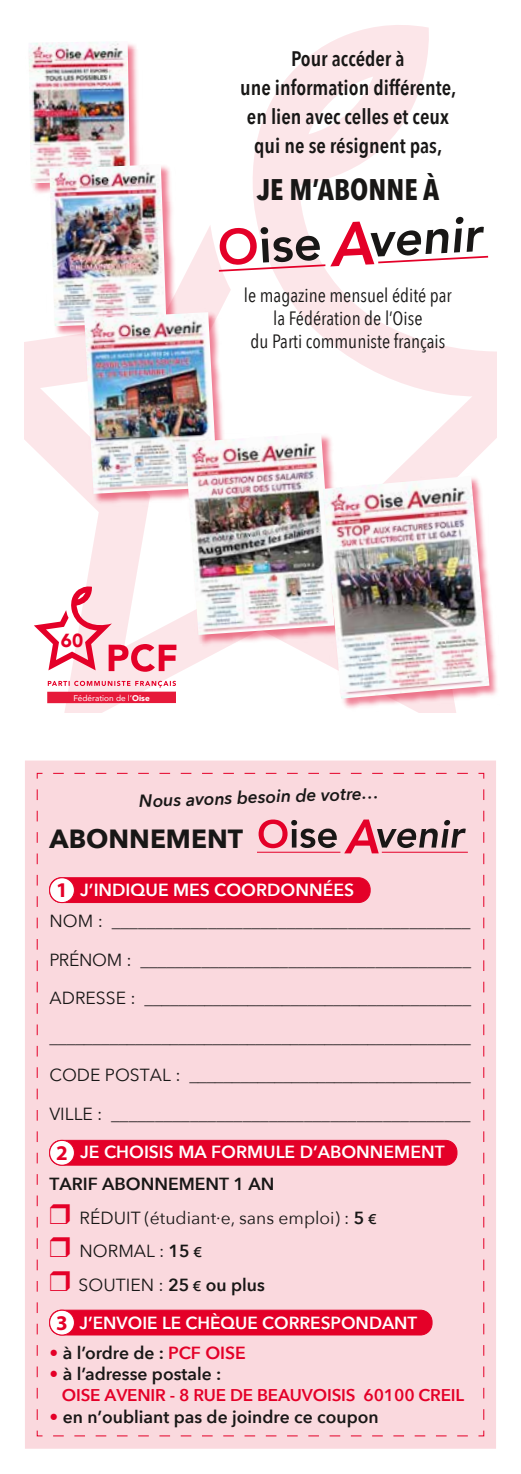
<style>
.page{position:relative;width:521px;height:1474px;background:#fff}
.page>*{position:absolute;margin:0;border:0;box-sizing:border-box;transform-origin:0 0}
.t1{font:700 29.75px "Avenir Next Condensed";color:#181716}
.t2{font:700 26.25px "Avenir Next";color:#181716}
.t3{font:600 21px/28.7px "Avenir Next Condensed";color:#181716;text-align:center}
.t4{font:700 21px "Myriad Pro";color:#e40028}
.t5{font:19.25px/23.1px "Avenir Next Condensed";color:#181716;text-align:center}
.t6{font:900 18.9px "Avenir";color:#e40028}
.t7{font:17.5px/33.6px "Avenir Next";color:#181716}
.t8{font:600 17.5px "Avenir Next";color:#fff}
.t9{font:600 17.5px "Avenir Next";color:#181716}
.t10{font:italic 600 17.5px "Avenir Next";color:#181716}
.t11{font:600 16.97px "Avenir Next";letter-spacing:-.01em;color:#e40028}
.t12{font:8.22px "Avenir";color:#fff}
.s1{font-weight:900}
.s2{font-weight:600}
.s3{color:#e40028}
.s4{font-weight:600;font-size:14px}
</style>
<div class="page">
<svg style="left:25px;top:25px;width:471px;height:687px"></svg>
<img style="left:25px;top:39px;width:117px;height:158px">
<img style="left:28px;top:41px;width:102px;height:142px">
<img style="left:46px;top:162px;width:133px;height:176px">
<img style="left:49px;top:165px;width:117px;height:161px">
<img style="left:81px;top:309px;width:149px;height:197px">
<img style="left:84px;top:312px;width:133px;height:182px">
<img style="left:182px;top:431px;width:165px;height:217px">
<img style="left:185px;top:433px;width:149px;height:202px">
<img style="left:319px;top:473px;width:178px;height:238px">
<img style="left:323px;top:476px;width:166px;height:222px">
<svg style="left:217px;top:217px;width:273px;height:56px"></svg>
<svg style="left:48px;top:681px;width:128px;height:6px"></svg>
<svg style="left:34px;top:586px;width:142px;height:85px"></svg>
<div style="left:47px;top:691px;width:129px;height:12px;background:#e61a3a"></div>
<div style="left:26px;top:761px;width:469px;height:686px;background:#fad9de"></div>
<svg style="left:36px;top:1430px;width:432px;height:6px"></svg>
<svg style="left:36px;top:772px;width:7px;height:647px"></svg>
<svg style="left:53px;top:772px;width:432px;height:7px"></svg>
<svg style="left:478px;top:789px;width:7px;height:647px"></svg>
<div style="left:50px;top:1310px;width:382px;height:24px;background:#e40028;border-radius:12px"></div>
<div style="left:49px;top:1309px;width:383px;height:26px;border:1px solid #e40028;border-radius:12px"></div>
<div style="left:50px;top:1310px;width:24px;height:24px;background:#fff;border-radius:50%"></div>
<div style="left:49px;top:1309px;width:26px;height:26px;border:1px solid #e40028;border-radius:50%"></div>
<div style="left:50px;top:1140px;width:407px;height:25px;background:#e40028;border-radius:12px"></div>
<div style="left:49px;top:1139px;width:408px;height:26px;border:1px solid #e40028;border-radius:12px"></div>
<div style="left:50px;top:1140px;width:24px;height:25px;background:#fff;border-radius:50%"></div>
<div style="left:49px;top:1139px;width:26px;height:26px;border:1px solid #e40028;border-radius:50%"></div>
<div style="left:50px;top:877px;width:320px;height:25px;background:#e40028;border-radius:12px"></div>
<div style="left:49px;top:877px;width:322px;height:26px;border:1px solid #e40028;border-radius:12px"></div>
<div style="left:50px;top:877px;width:24px;height:25px;background:#fff;border-radius:50%"></div>
<div style="left:49px;top:877px;width:26px;height:26px;border:1px solid #e40028;border-radius:50%"></div>
<hr style="left:257px;top:851px;width:83px;height:1px;background:#e40028">
<svg style="left:344px;top:819px;width:122px;height:34px"></svg>
<svg style="left:259px;top:819px;width:78px;height:29px"></svg>
<hr style="left:382px;top:851px;width:86px;height:1px;background:#e40028">
<p class="t3" style="left:240px;top:44px;width:218px">Pour accéder à<br>une information différente, en lien avec celles et ceux qui ne se résignent pas,</p>
<h1 class="t1" style="left:257px;top:172px;width:184px">JE M’ABONNE À</h1>
<p class="t5" style="left:244px;top:283px;width:209px">le magazine mensuel édité par la Fédération de l’Oise<br>du Parti communiste français</p>
<p class="t6" style="left:61px;top:623px;width:24px">60</p>
<p class="t12" style="left:73px;top:691px;width:78px">Fédération de l’<span class="s1">Oise</span></p>
<p class="t10" style="left:139px;top:786px;width:242px;rotate:-2deg">Nous avons besoin de votre…</p>
<h2 class="t2" style="left:50px;top:815px;width:195px">ABONNEMENT</h2>
<p class="t8" style="left:80px;top:874px;width:275px">J’INDIQUE MES COORDONNÉES</p>
<p class="t7" style="left:50px;top:903px;width:422px">NOM : _________________________________________</p>
<p class="t7" style="left:50px;top:942px;width:423px">PRÉNOM : ______________________________________</p>
<p class="t7" style="left:50px;top:980px;width:423px">ADRESSE : ______________________________________</p>
<p class="t7" style="left:50px;top:1019px;width:423px">_________________________________________________</p>
<p class="t7" style="left:50px;top:1057px;width:423px">CODE POSTAL : _________________________________</p>
<p class="t7" style="left:50px;top:1096px;width:422px">VILLE : _________________________________________</p>
<p class="t8" style="left:80px;top:1137px;width:366px">JE CHOISIS MA FORMULE D’ABONNEMENT</p>
<p class="t7" style="left:50px;top:1166px;width:328px"><span class="s2">TARIF ABONNEMENT 1 AN<br></span><span class="s3">❒</span> RÉDUIT (étudiant·e, sans emploi) : <span class="s2">5</span> <span class="s4">€ </span><span class="s3">❒</span> NORMAL : <span class="s2">15</span> <span class="s4">€<br></span><span class="s3">❒</span> SOUTIEN : <span class="s2">25</span> <span class="s4">€</span> <span class="s2">ou plus</span></p>
<p class="t8" style="left:80px;top:1307px;width:339px">J’ENVOIE LE CHÈQUE CORRESPONDANT</p>
<p class="t9" style="left:50px;top:1337px;width:198px"><span class="s3">•</span> à l’ordre de : <span class="s3">PCF OISE</span></p>
<p class="t9" style="left:50px;top:1358px;width:173px"><span class="s3">•</span> à l’adresse postale :</p>
<p class="t11" style="left:62px;top:1380px;width:404px">OISE AVENIR - 8 RUE DE BEAUVOISIS 60100 CREIL</p>
<p class="t9" style="left:50px;top:1401px;width:330px"><span class="s3">•</span> en n’oubliant pas de joindre ce coupon</p>
<p class="t4" style="left:56px;top:876px;width:13px">1</p>
<p class="t4" style="left:56px;top:1139px;width:13px">2</p>
<p class="t4" style="left:56px;top:1308px;width:13px">3</p>
</div>
